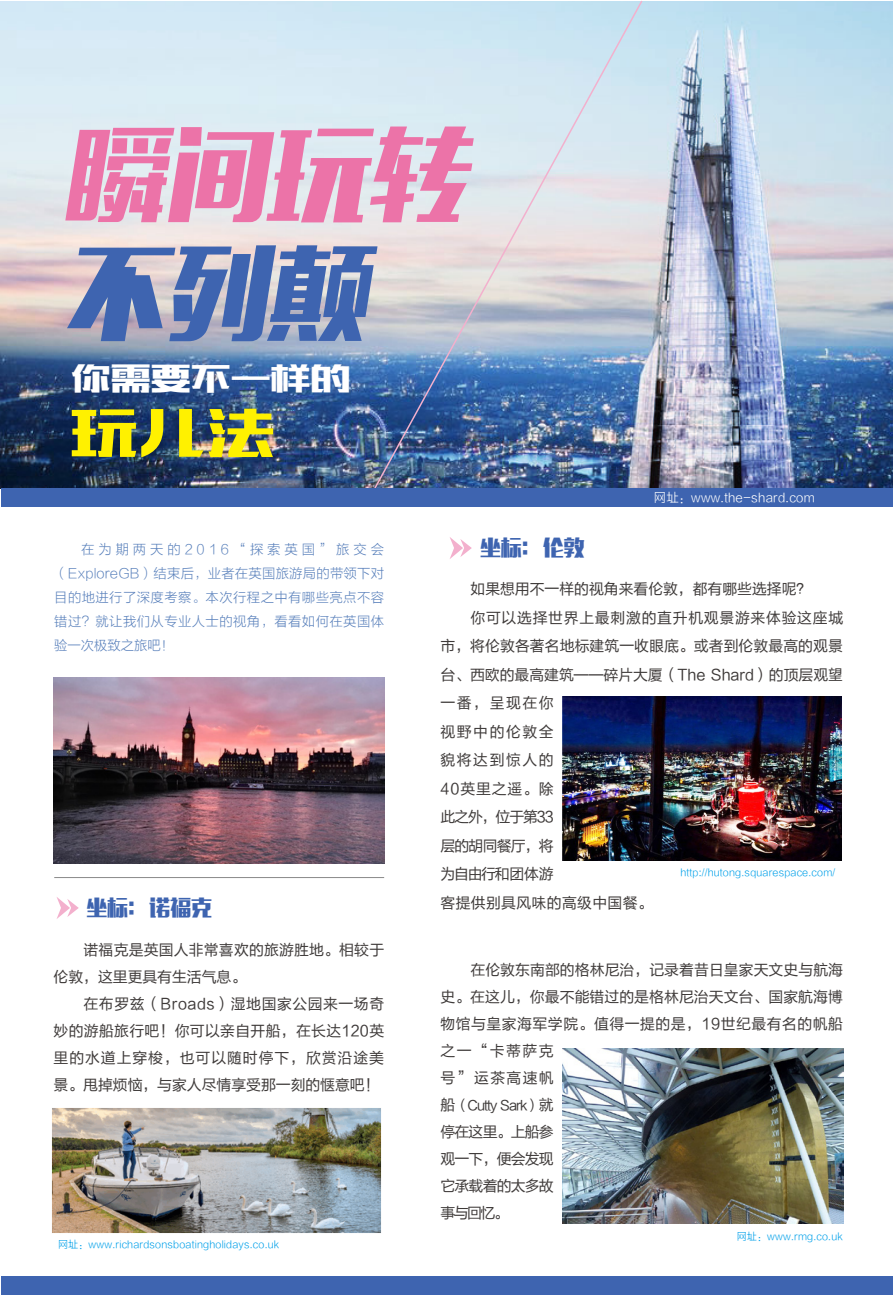
<style>
.page{position:relative;width:893px;height:1295px;background:#fff}
.page>*{position:absolute;margin:0;border:0;box-sizing:border-box;transform-origin:0 0}
.t1{font:italic 100.95px "MF Li Hei Noncommercial";color:#ec73a8}
.t2{font:italic 100.95px "MF Li Hei Noncommercial";color:#3e64b0}
.t3{font:65.1px "MF Ban Hei Noncommercial";color:#fff100}
.t4{font:38.1px "MF Ban Hei Noncommercial";letter-spacing:.05em;color:#fff}
.t5{font:21.15px "MF Li Hei Noncommercial";color:#3e64b0}
.t6{font:15px/27px "FZLTHK GBK1 0";letter-spacing:.005em;color:#3e3a39}
.t7{font:15px "FZLTHK GBK1 0";letter-spacing:.05em;color:#3e3a39}
.t8{font:15px "FZLTHK GBK1 0";letter-spacing:.105em;color:#3e3a39}
.t9{font:15px "FZLTHK GBK1 0";letter-spacing:.025em;color:#3e3a39}
.t10{font:15px "FZLTHK GBK1 0";letter-spacing:-.07em;color:#3e3a39}
.t11{font:15px "FZLTHK GBK1 0";letter-spacing:-.085em;color:#3e3a39}
.t12{font:13.5px/24px "FZLTKHK GBK1 0";letter-spacing:.03em;color:#567eba;text-align:justify}
.t13{font:13.5px "FZLTHK GBK1 0";letter-spacing:-.07em;color:#3e3a39}
.t14{font:12.6px "FZLTXHK";color:#fff}
.t15{font:10.2px "FZLTXHK";color:#00a0e9}
.s1{font-size:15px}
</style>
<div class="page">
<img style="left:0;top:1px;width:893px;height:488px">
<img style="left:367px;top:0;width:277px;height:489px">
<div style="left:1px;top:489px;width:891px;height:18px;background:#3e64b0"></div>
<svg style="left:450px;top:537px;width:22px;height:22px"></svg>
<svg style="left:57px;top:897px;width:22px;height:22px"></svg>
<img style="left:54px;top:678px;width:330px;height:185px">
<img style="left:563px;top:1049px;width:281px;height:174px">
<hr style="left:54px;top:877px;width:330px;height:1px;background:#898989">
<img style="left:52px;top:1108px;width:329px;height:125px">
<div style="left:1px;top:1276px;width:891px;height:19px;background:#3e64b0"></div>
<img style="left:563px;top:697px;width:278px;height:164px">
<h1 class="t1" style="left:64px;top:116px;width:427px">瞬间玩转</h1>
<h1 class="t2" style="left:64px;top:235px;width:326px">不列颠</h1>
<h3 class="t4" style="left:72px;top:355px;width:279px">你需要不一样的</h3>
<h2 class="t3" style="left:71px;top:394px;width:203px">玩儿法</h2>
<p class="t14" style="left:654px;top:491px;width:163px">网址：www.the-shard.com</p>
<p class="t12" style="left:54px;top:538px;width:331px;text-indent:27px">在为期两天的2016“探索英国”旅交会（ExploreGB）结束后，业者在英国旅游局的带领下对目的地进行了深度考察。本次行程之中有哪些亮点不容错过？就让我们从专业人士的视角，看看如何在英国体验一次极致之旅吧！</p>
<h3 class="t5" style="left:480px;top:535px;width:106px">坐标：伦敦</h3>
<p class="t6" style="left:470px;top:576px;width:342px">如果想用不一样的视角来看伦敦，都有哪些选择呢？</p>
<p class="t7" style="left:470px;top:609px;width:374px">你可以选择世界上最刺激的直升机观景游来体验这座城</p>
<p class="t6" style="left:440px;top:633px;width:404px">市，将伦敦各著名地标建筑一收眼底。或者到伦敦最高的观景</p>
<p class="t6" style="left:440px;top:661px;width:404px">台、西欧的最高建筑——碎片大厦（The Shard）的顶层观望</p>
<p class="t6" style="left:440px;top:690px;width:115px">一番，呈现在你</p>
<p class="t8" style="left:440px;top:723px;width:115px">视野中的伦敦全</p>
<p class="t8" style="left:440px;top:752px;width:115px">貌将达到惊人的</p>
<p class="t6" style="left:440px;top:775px;width:115px">40英里之遥。除</p>
<p class="t10" style="left:440px;top:809px;width:115px">此之外，位于第33</p>
<p class="t6" style="left:440px;top:832px;width:115px">层的胡同餐厅，将</p>
<p class="t11" style="left:440px;top:866px;width:115px">为自由行和团体游</p>
<p class="t9" style="left:440px;top:894px;width:214px">客提供别具风味的高级中国餐。</p>
<p class="t15" style="left:680px;top:867px;width:157px">http://hutong.squarespace.com/</p>
<h3 class="t5" style="left:86px;top:895px;width:127px">坐标：诺福克</h3>
<p class="t6" style="left:54px;top:937px;width:332px;text-indent:30px">诺福克是英国人非常喜欢的旅游胜地。相较于伦敦，这里更具有生活气息。</p>
<p class="t6" style="left:54px;top:991px;width:332px;text-align:justify;text-indent:30px">在布罗兹（Broads）湿地国家公园来一场奇妙的游船旅行吧！你可以亲自开船，在长达120英里的水道上穿梭，也可以随时停下，欣赏沿途美景。甩掉烦恼，与家人尽情享受那一刻的惬意吧！</p>
<p class="t15" style="left:58px;top:1239px;width:223px">网址：www.richardsonsboatingholidays.co.uk</p>
<p class="t6" style="left:440px;top:957px;width:404px;text-indent:30px">在伦敦东南部的格林尼治，记录着昔日皇家天文史与航海史。在这儿，你最不能错过的是格林尼治天文台、国家航海博物馆与皇家海军学院。值得一提的是，19世纪最有名的帆船之一“卡蒂萨克<br>号”运茶高速帆</p>
<p class="t13" style="left:440px;top:1098px;width:115px"><span class="s1">船</span>（Cutty Sark）<span class="s1">就</span></p>
<p class="t6" style="left:440px;top:1119px;width:115px;text-align:justify">停在这里。上船参观一下，便会发现它承载着的太多故事与回忆。</p>
<p class="t15" style="left:737px;top:1230px;width:108px">网址：www.rmg.co.uk</p>
</div>
